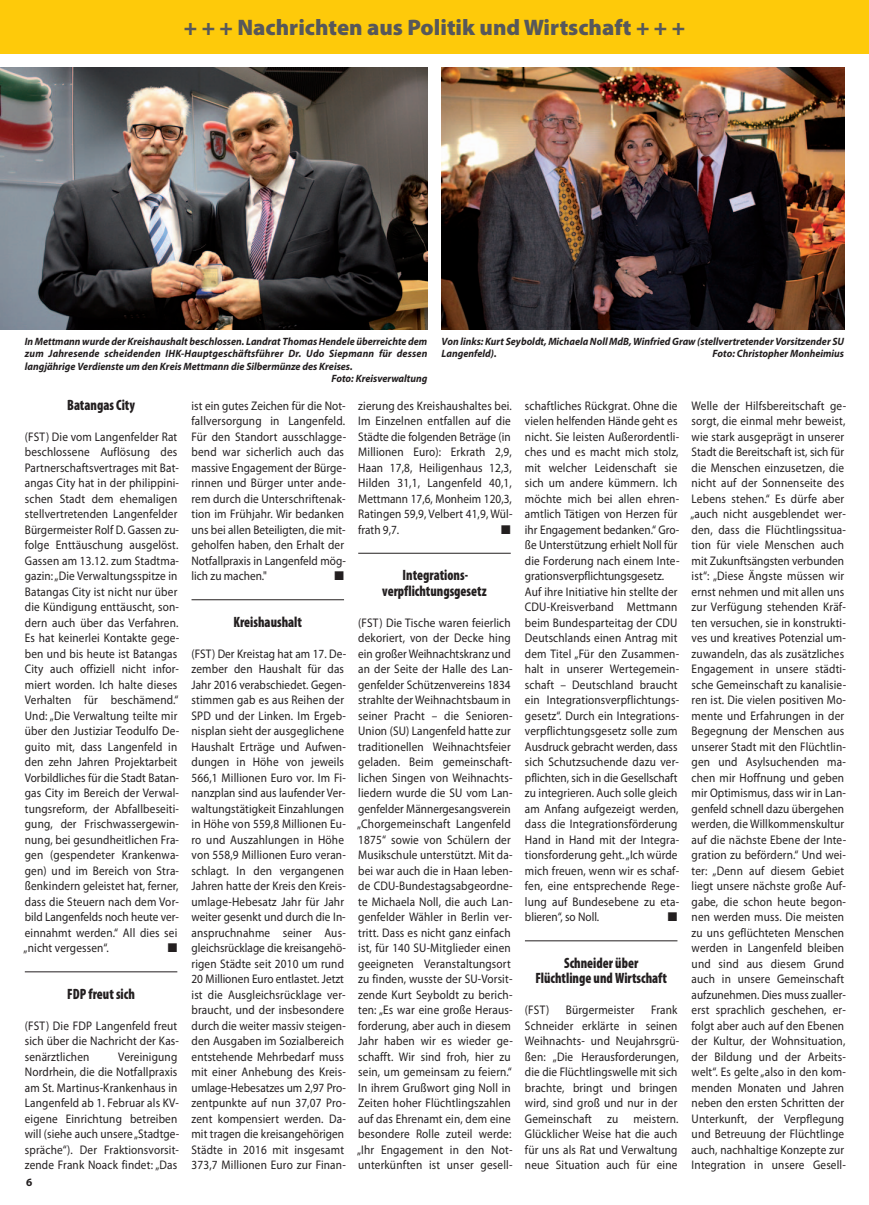
<style>
.page{position:relative;width:869px;height:1205px;background:#fff}
.page>*{position:absolute;margin:0;border:0;box-sizing:border-box;transform-origin:0 0}
.t1{font:900 22.5px "Myriad Pro";color:#57585a}
.t2{font:900 condensed 15px/15.5px "Myriad Pro";color:#231f20;text-align:center;scale:.9 1}
.t3{font:12.5px/15.5px "Myriad Pro";letter-spacing:.015em;color:#231f20;scale:.9 1}
.t4{font:12.5px "Zapf Dingbats ITC";color:#231f20}
.t5{font:italic 700 10.62px/12.5px "Myriad Pro";color:#231f20;scale:.95 1}
</style>
<div class="page">
<div style="left:0;top:0;width:868px;height:53px;background:#feca0a"></div>
<hr style="left:25px;top:971px;width:152px;height:1px;background:#231f20">
<hr style="left:191px;top:599px;width:153px;height:1px;background:#231f20">
<hr style="left:358px;top:553px;width:152px;height:1px;background:#231f20">
<hr style="left:524px;top:940px;width:153px;height:1px;background:#231f20">
<img style="left:0;top:67px;width:427px;height:263px">
<img style="left:441px;top:67px;width:402px;height:263px">
<h1 class="t1" style="left:184px;top:19px;width:502px">+ + + Nachrichten aus Politik und Wirtschaft + + +</h1>
<p class="t5" style="left:25px;top:336px;width:425px">In Mettmann wurde der Kreishaushalt beschlossen. Landrat Thomas Hendele überreichte dem</p>
<p class="t5" style="left:25px;top:348px;width:425px">zum Jahresende scheidenden IHK-Hauptgeschäftsführer Dr. Udo Siepmann für dessen</p>
<p class="t5" style="left:25px;top:361px;width:346px">langjährige Verdienste um den Kreis Mettmann die Silbermünze des Kreises.</p>
<p class="t5" style="left:331px;top:373px;width:102px">Foto: Kreisverwaltung</p>
<p class="t5" style="left:441px;top:336px;width:425px">Von links: Kurt Seyboldt, Michaela Noll MdB, Winfried Graw (stellvertretender Vorsitzender SU<br>Langenfeld).</p>
<p class="t5" style="left:712px;top:348px;width:140px">Foto: Christopher Monheimius</p>
<p class="t2" style="left:67px;top:398px;width:77px">Batangas City</p>
<p class="t3" style="left:24px;top:430px;width:174px">(FST) Die vom Langenfelder Rat beschlossene Auflösung des<br>Partnerschaftsvertrages mit Bat&shy;angas City hat in der philippini&shy;schen Stadt dem ehemaligen stellvertretenden Langenfelder<br>Bürgermeister Rolf D. Gassen zu&shy;folge Enttäuschung ausgelöst.<br>Gassen am 13.12. zum Stadtma&shy;gazin: „Die Verwaltungsspitze in<br>Batangas City ist nicht nur über die Kündigung enttäuscht, son&shy;dern auch über das Verfahren.<br>Es hat keinerlei Kontakte gege&shy;ben und bis heute ist Batangas<br>City auch offiziell nicht infor&shy;miert worden. Ich halte dieses<br>Verhalten für beschämend.“<br>Und: „Die Verwaltung teilte mir über den Justiziar Teodulfo De&shy;guito mit, dass Langenfeld in den zehn Jahren Projektarbeit<br>Vorbildliches für die Stadt Batan&shy;gas City im Bereich der Verwal&shy;tungsreform, der Abfallbeseiti&shy;gung, der Frischwassergewin&shy;nung, bei gesundheitlichen Fra&shy;gen (gespendeter Krankenwa&shy;gen) und im Bereich von Stra&shy;ßenkindern geleistet hat, ferner, dass die Steuern nach dem Vor&shy;bild Langenfelds noch heute ver&shy;einnahmt werden.“ All dies sei „nicht vergessen“.</p>
<p class="t4" style="left:168px;top:943px;width:11px">■</p>
<p class="t2" style="left:67px;top:987px;width:76px">FDP freut sich</p>
<p class="t3" style="left:25px;top:1019px;width:173px">(FST) Die FDP Langenfeld freut sich über die Nachricht der Kas&shy;senärztlichen</p>
<p class="t3" style="left:25px;top:1050px;width:173px;text-indent:93px">Vereinigung<br>Nordrhein, die die Notfallpraxis am St. Martinus-Krankenhaus in<br>Langenfeld ab 1. Februar als KV&shy;eigene Einrichtung betreiben will (siehe auch unsere „Stadtge&shy;spräche“). Der Fraktionsvorsit&shy;zende Frank Noack findet: „Das</p>
<p class="t3" style="left:191px;top:399px;width:173px">ist ein gutes Zeichen für die Not&shy;fallversorgung in Langenfeld.<br>Für den Standort ausschlagge&shy;bend war sicherlich auch das massive Engagement der Bürge&shy;rinnen und Bürger unter ande&shy;rem durch die Unterschriftenak&shy;tion im Frühjahr. Wir bedanken uns bei allen Beteiligten, die mit&shy;geholfen haben, den Erhalt der<br>Notfallpraxis in Langenfeld mög&shy;lich zu machen."</p>
<p class="t4" style="left:334px;top:571px;width:11px">■</p>
<p class="t2" style="left:233px;top:615px;width:78px">Kreishaushalt</p>
<p class="t3" style="left:191px;top:647px;width:173px">(FST) Der Kreistag hat am 17. De&shy;zember den Haushalt für das<br>Jahr 2016 verabschiedet. Gegen&shy;stimmen gab es aus Reihen der<br>SPD und der Linken. Im Ergeb&shy;nisplan sieht der ausgeglichene<br>Haushalt Erträge und Aufwen&shy;dungen in Höhe von jeweils<br>566,1 Millionen Euro vor. Im Fi&shy;nanzplan sind aus laufender Ver&shy;waltungstätigkeit Einzahlungen in Höhe von 559,8 Millionen Eu&shy;ro und Auszahlungen in Höhe von 558,9 Millionen Euro veran&shy;schlagt. In den vergangenen<br>Jahren hatte der Kreis den Kreis&shy;umlage-Hebesatz Jahr für Jahr weiter gesenkt und durch die In&shy;anspruchnahme seiner Aus&shy;gleichsrücklage die kreisangehö&shy;rigen Städte seit 2010 um rund<br>20 Millionen Euro entlastet. Jetzt ist die Ausgleichsrücklage ver&shy;braucht, und der insbesondere durch die weiter massiv steigen&shy;den Ausgaben im Sozialbereich entstehende Mehrbedarf muss mit einer Anhebung des Kreis&shy;umlage-Hebesatzes um 2,97 Pro&shy;zentpunkte auf nun 37,07 Pro&shy;zent kompensiert werden. Da&shy;mit tragen die kreisangehörigen<br>Städte in 2016 mit insgesamt<br>373,7 Millionen Euro zur Finan-</p>
<p class="t3" style="left:358px;top:399px;width:173px">zierung des Kreishaushaltes bei.<br>Im Einzelnen entfallen auf die<br>Städte die folgenden Beträge (in<br>Millionen Euro): Erkrath 2,9,<br>Haan 17,8, Heiligenhaus 12,3,<br>Hilden 31,1, Langenfeld 40,1,<br>Mettmann 17,6, Monheim 120,3,<br>Ratingen 59,9, Velbert 41,9, Wül&shy;frath 9,7.</p>
<p class="t4" style="left:501px;top:525px;width:11px">■</p>
<p class="t2" style="left:382px;top:569px;width:117px">Integrations&shy;verpflichtungsgesetz</p>
<p class="t3" style="left:357px;top:616px;width:174px">(FST) Die Tische waren feierlich dekoriert, von der Decke hing ein großer Weihnachtskranz und an der Seite der Halle des Lan&shy;genfelder Schützenvereins 1834 strahlte der Weihnachtsbaum in seiner Pracht – die Senioren-<br>Union (SU) Langenfeld hatte zur traditionellen Weihnachtsfeier geladen. Beim gemeinschaft&shy;lichen Singen von Weihnachts&shy;liedern wurde die SU vom Lan&shy;genfelder Männergesangsverein „Chorgemeinschaft Langenfeld<br>1875“ sowie von Schülern der<br>Musikschule unterstützt. Mit da&shy;bei war auch die in Haan leben&shy;de CDU-Bundestagsabgeordne&shy;te Michaela Noll, die auch Lan&shy;genfelder Wähler in Berlin ver&shy;tritt. Dass es nicht ganz einfach ist, für 140 SU-Mitglieder einen geeigneten Veranstaltungsort zu finden, wusste der SU-Vorsit&shy;zende Kurt Seyboldt zu berich&shy;ten: „Es war eine große Heraus&shy;forderung, aber auch in diesem<br>Jahr haben wir es wieder ge&shy;schafft. Wir sind froh, hier zu sein, um gemeinsam zu feiern.“<br>In ihrem Grußwort ging Noll in<br>Zeiten hoher Flüchtlingszahlen auf das Ehrenamt ein, dem eine besondere Rolle zuteil werde: „Ihr Engagement in den Not&shy;unterkünften ist unser gesell-</p>
<p class="t3" style="left:524px;top:399px;width:173px">schaftliches Rückgrat. Ohne die vielen helfenden Hände geht es nicht. Sie leisten Außerordentli&shy;ches und es macht mich stolz, mit welcher Leidenschaft sie sich um andere kümmern. Ich möchte mich bei allen ehren&shy;amtlich Tätigen von Herzen für ihr Engagement bedanken.“ Gro&shy;ße Unterstützung erhielt Noll für die Forderung nach einem Inte&shy;grationsverpflichtungsgesetz.<br>Auf ihre Initiative hin stellte der<br>CDU-Kreisverband Mettmann beim Bundesparteitag der CDU<br>Deutschlands einen Antrag mit dem Titel „Für den Zusammen&shy;halt in unserer Wertegemein&shy;schaft – Deutschland braucht ein Integrationsverpflichtungs&shy;gesetz“. Durch ein Integrations&shy;verpflichtungsgesetz solle zum<br>Ausdruck gebracht werden, dass sich Schutzsuchende dazu ver&shy;pflichten, sich in die Gesellschaft zu integrieren. Auch solle gleich am Anfang aufgezeigt werden, dass die Integrationsförderung<br>Hand in Hand mit der Integra&shy;tionsforderung geht. „Ich würde mich freuen, wenn wir es schaf&shy;fen, eine entsprechende Rege&shy;lung auf Bundesebene zu eta&shy;blieren“, so Noll.</p>
<p class="t4" style="left:667px;top:912px;width:11px">■</p>
<p class="t2" style="left:535px;top:956px;width:148px">Schneider über<br>Flüchtlinge und Wirtschaft</p>
<p class="t3" style="left:524px;top:1003px;width:29px">(FST)</p>
<p class="t3" style="left:565px;top:1003px;width:78px">Bürgermeister</p>
<p class="t3" style="left:524px;top:1003px;width:173px;text-indent:126px">Frank<br>Schneider erklärte in seinen<br>Weihnachts- und Neujahrsgrü&shy;ßen: „Die Herausforderungen, die die Flüchtlingswelle mit sich brachte, bringt und bringen wird, sind groß und nur in der<br>Gemeinschaft zu meistern.<br>Glücklicher Weise hat die auch für uns als Rat und Verwaltung neue Situation auch für eine</p>
<p class="t3" style="left:690px;top:399px;width:174px">Welle der Hilfsbereitschaft ge&shy;sorgt, die einmal mehr beweist, wie stark ausgeprägt in unserer<br>Stadt die Bereitschaft ist, sich für die Menschen einzusetzen, die nicht auf der Sonnenseite des<br>Lebens stehen.“ Es dürfe aber „auch nicht ausgeblendet wer&shy;den, dass die Flüchtlingssitua&shy;tion für viele Menschen auch mit Zukunftsängsten verbunden ist“: „Diese Ängste müssen wir ernst nehmen und mit allen uns zur Verfügung stehenden Kräf&shy;ten versuchen, sie in konstrukti&shy;ves und kreatives Potenzial um&shy;zuwandeln, das als zusätzliches<br>Engagement in unsere städti&shy;sche Gemeinschaft zu kanalisie&shy;ren ist. Die vielen positiven Mo&shy;mente und Erfahrungen in der<br>Begegnung der Menschen aus unserer Stadt mit den Flüchtlin&shy;gen und Asylsuchenden ma&shy;chen mir Hoffnung und geben mir Optimismus, dass wir in Lan&shy;genfeld schnell dazu übergehen werden, die Willkommenskultur auf die nächste Ebene der Inte&shy;gration zu befördern.“ Und wei&shy;ter: „Denn auf diesem Gebiet liegt unsere nächste große Auf&shy;gabe, die schon heute begon&shy;nen werden muss. Die meisten zu uns geflüchteten Menschen werden in Langenfeld bleiben und sind aus diesem Grund auch in unsere Gemeinschaft aufzunehmen. Dies muss zualler&shy;erst sprachlich geschehen, er&shy;folgt aber auch auf den Ebenen der Kultur, der Wohnsituation, der Bildung und der Arbeits&shy;welt“. Es gelte „also in den kom&shy;menden Monaten und Jahren neben den ersten Schritten der<br>Unterkunft, der Verpflegung und Betreuung der Flüchtlinge auch, nachhaltige Konzepte zur<br>Integration in unsere Gesell-</p>
</div>
